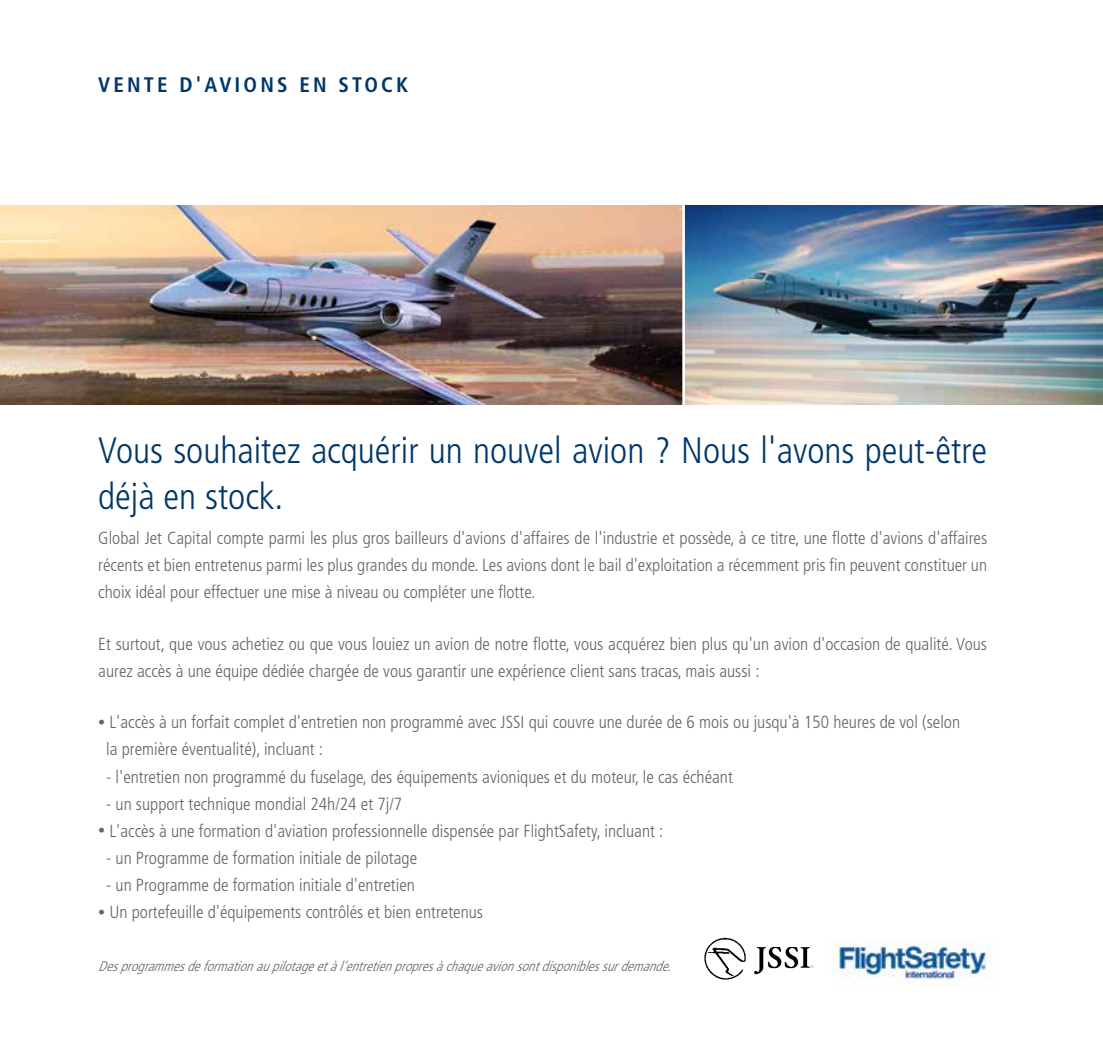
<style>
.page{position:relative;width:1103px;height:1040px;background:#fff}
.page>*{position:absolute;margin:0;border:0;box-sizing:border-box;transform-origin:0 0}
.t1{font:300 condensed 36.75px/45.5px "Frutiger";color:#003768}
.t2{font:700 condensed 21px "Frutiger";letter-spacing:.15em;color:#003768}
.t3{font:300 condensed 17.5px/27.1px "Frutiger";color:#636466}
.t4{font:italic 300 condensed 14px "Frutiger";color:#636466}
.s1{font-size:14px}
</style>
<div class="page">
<img style="left:1102px;top:205px;width:1px;height:200px">
<img style="left:0;top:205px;width:682px;height:199px">
<img style="left:685px;top:205px;width:417px;height:199px">
<img style="left:832px;top:939px;width:159px;height:46px">
<img style="left:755px;top:947px;width:58px;height:28px">
<img style="left:704px;top:937px;width:51px;height:43px">
<p class="t2" style="left:98px;top:72px;width:311px">VENTE D'AVIONS EN STOCK</p>
<h1 class="t1" style="left:98px;top:428px;width:890px">Vous souhaitez acquérir un nouvel avion ? Nous l'avons peut-être déjà en stock.</h1>
<p class="t3" style="left:98px;top:524px;width:890px;text-align:justify">Global Jet Capital compte parmi les plus gros bailleurs d'avions d'affaires de l'industrie et possède, à ce titre, une flotte d'avions d'affaires récents et bien entretenus parmi les plus grandes du monde. Les avions dont le bail d'exploitation a récemment pris fin peuvent constituer un choix idéal pour effectuer une mise à niveau ou compléter une flotte.</p>
<p class="t3" style="left:98px;top:630px;width:890px">Et surtout, que vous achetiez ou que vous louiez un avion de notre flotte, vous acquérez bien plus qu'un avion d'occasion de qualité. Vous aurez accès à une équipe dédiée chargée de vous garantir une expérience client sans tracas, mais aussi :</p>
<p class="t3" style="left:106px;top:709px;width:855px;text-indent:-8px"><span class="s1">•</span> L'accès à un forfait complet d'entretien non programmé avec JSSI qui couvre une durée de 6 mois ou jusqu'à 150 heures de vol (selon la première éventualité), incluant :</p>
<p class="t3" style="left:106px;top:763px;width:628px">- l'entretien non programmé du fuselage, des équipements avioniques et du moteur, le cas échéant</p>
<p class="t3" style="left:106px;top:790px;width:298px">- un support technique mondial 24h/24 et 7j/7</p>
<p class="t3" style="left:98px;top:817px;width:566px"><span class="s1">•</span> L'accès à une formation d'aviation professionnelle dispensée par FlightSafety, incluant :</p>
<p class="t3" style="left:106px;top:844px;width:312px">- un Programme de formation initiale de pilotage</p>
<p class="t3" style="left:106px;top:871px;width:310px">- un Programme de formation initiale d'entretien</p>
<p class="t3" style="left:98px;top:898px;width:386px"><span class="s1">•</span> Un portefeuille d'équipements contrôlés et bien entretenus</p>
<p class="t4" style="left:98px;top:958px;width:579px">Desprogrammesdeformationaupilotageetàl'entretienpropresàchaqueavionsontdisponiblessurdemande.</p>
</div>
